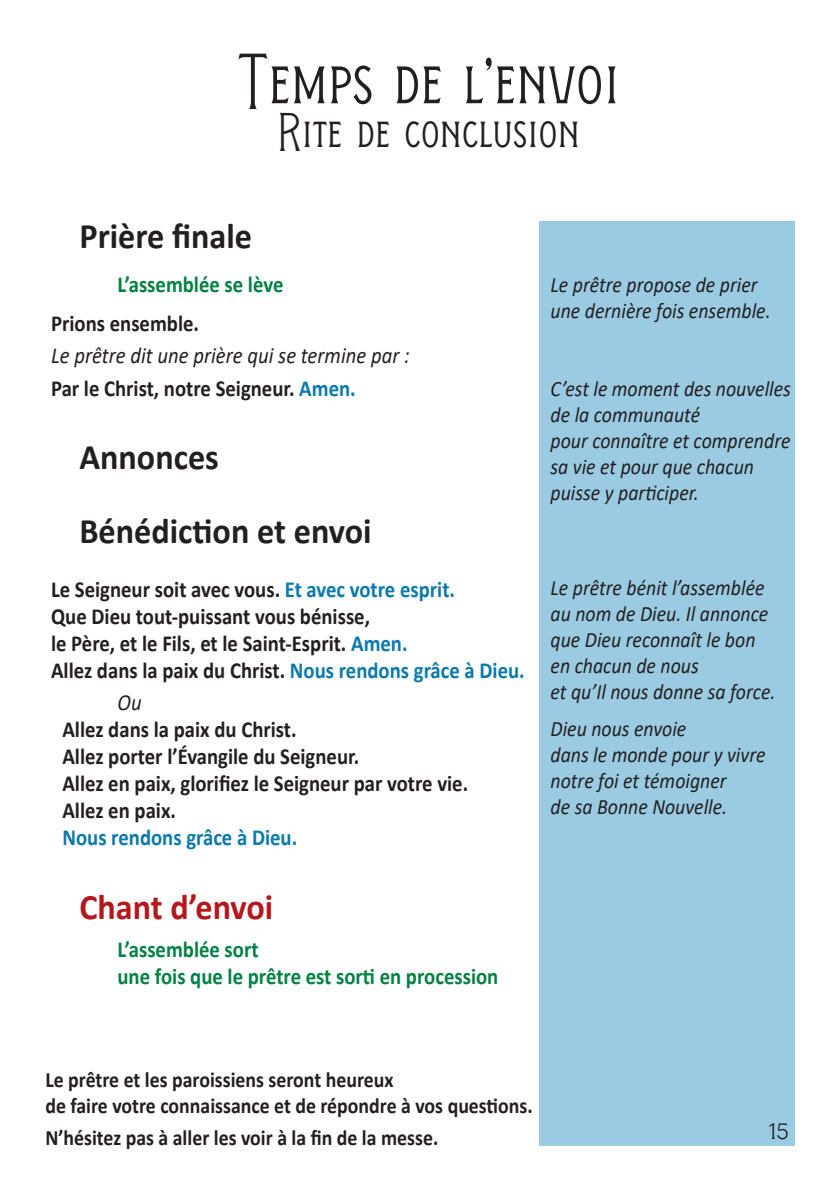
<style>
.page{position:relative;width:840px;height:1191px;background:#fff}
.page>*{position:absolute;margin:0;border:0;box-sizing:border-box;transform-origin:0 0}
.Titre_temps{font:300 condensed 64px "Figuera Variable";color:#231f20;scale:.9 1}
.Titre_temps-2{font:300 condensed 44px "Figuera Variable";color:#231f20;scale:.9 1}
.Intertitre{font:700 36px "Calibri";color:#231f20;scale:.95 1}
.Intertitre-2{font:700 36px "Calibri";color:#b4181d;scale:.95 1}
.Texte_intro{font:300 condensed 24px "Figuera Variable";color:#231f20;scale:.95 1}
.Texte_gras{font:700 23px/27px "Calibri";color:#231f20;scale:.9 1}
.Texte_vert{font:700 23px/27px "Calibri";color:#008141;scale:.9 1}
.Txt_Chants{font:italic 23px "Calibri";color:#231f20;scale:.9 1}
.Texte_gras-2{font:700 23px "Calibri";color:#0978ad;scale:.9 1}
.Texte_explication_italique{font:italic 22px/26px "Calibri";color:#231f20;scale:.9 1}
.Texte_explication_italique-2{font:700 22px/26px "Calibri";color:#231f20;scale:.9 1}
.s1{color:#0978ad}
</style>
<div class="page">
<div style="left:539px;top:221px;width:255px;height:924px;background:#9acbe2"></div>
<p class="Titre_temps" style="left:237px;top:37px;width:426px">Temps de l’envoi</p>
<p class="Titre_temps-2" style="left:277px;top:102px;width:337px">Rite de conclusion</p>
<p class="Intertitre" style="left:79px;top:211px;width:183px">Prière finale</p>
<p class="Texte_vert" style="left:117px;top:271px;width:186px">L’assemblée se lève</p>
<p class="Texte_gras" style="left:51px;top:309px;width:166px">Prions ensemble.</p>
<p class="Txt_Chants" style="left:51px;top:340px;width:400px">Le prêtre dit une prière qui se termine par :</p>
<p class="Texte_gras" style="left:51px;top:374px;width:340px">Par le Christ, notre Seigneur. <span class="s1">Amen.</span></p>
<p class="Intertitre" style="left:79px;top:432px;width:148px">Annonces</p>
<p class="Intertitre" style="left:79px;top:505px;width:309px">Bénédiction et envoi</p>
<p class="Texte_gras" style="left:51px;top:575px;width:450px">Le Seigneur soit avec vous. <span class="s1">Et avec votre esprit.</span></p>
<p class="Texte_gras" style="left:51px;top:602px;width:397px">Que Dieu tout-puissant vous bénisse,<br>le Père, et le Fils, et le Saint-Esprit. <span class="s1">Amen.</span></p>
<p class="Texte_gras" style="left:51px;top:656px;width:527px">Allez dans la paix du Christ. <span class="s1">Nous rendons grâce à Dieu.</span></p>
<p class="Txt_Chants" style="left:117px;top:687px;width:28px">Ou</p>
<p class="Texte_gras" style="left:62px;top:716px;width:261px">Allez dans la paix du Christ.</p>
<p class="Texte_gras" style="left:62px;top:743px;width:331px">Allez porter l’Évangile du Seigneur.</p>
<p class="Texte_gras" style="left:62px;top:770px;width:452px">Allez en paix, glorifiez le Seigneur par votre vie.</p>
<p class="Texte_gras" style="left:62px;top:797px;width:128px">Allez en paix.</p>
<p class="Texte_gras-2" style="left:62px;top:821px;width:262px">Nous rendons grâce à Dieu.</p>
<p class="Intertitre-2" style="left:79px;top:881px;width:205px">Chant d’envoi</p>
<p class="Texte_vert" style="left:117px;top:935px;width:424px">L’assemblée sort<br>une fois que le prêtre est sorti en procession</p>
<p class="Texte_explication_italique" style="left:550px;top:270px;width:246px">Le prêtre propose de prier une dernière fois ensemble.</p>
<p class="Texte_explication_italique" style="left:550px;top:374px;width:268px">C’est le moment des nouvelles de la communauté<br>pour connaître et comprendre sa vie et pour que chacun puisse y participer.</p>
<p class="Texte_explication_italique" style="left:550px;top:573px;width:251px">Le prêtre bénit l’assemblée au nom de Dieu. Il annonce que Dieu reconnaît le bon en chacun de nous<br>et qu’Il nous donne sa force.</p>
<p class="Texte_explication_italique" style="left:550px;top:715px;width:240px">Dieu nous envoie<br>dans le monde pour y vivre notre foi et témoigner<br>de sa Bonne Nouvelle.</p>
<p class="Texte_explication_italique-2" style="left:45px;top:1066px;width:542px">Le prêtre et les paroissiens seront heureux<br>de faire votre connaissance et de répondre à vos questions.</p>
<p class="Texte_explication_italique-2" style="left:45px;top:1124px;width:438px">N’hésitez pas à aller les voir à la fin de la messe.</p>
<p class="Texte_intro" style="left:768px;top:1113px;width:23px">15</p>
</div>
